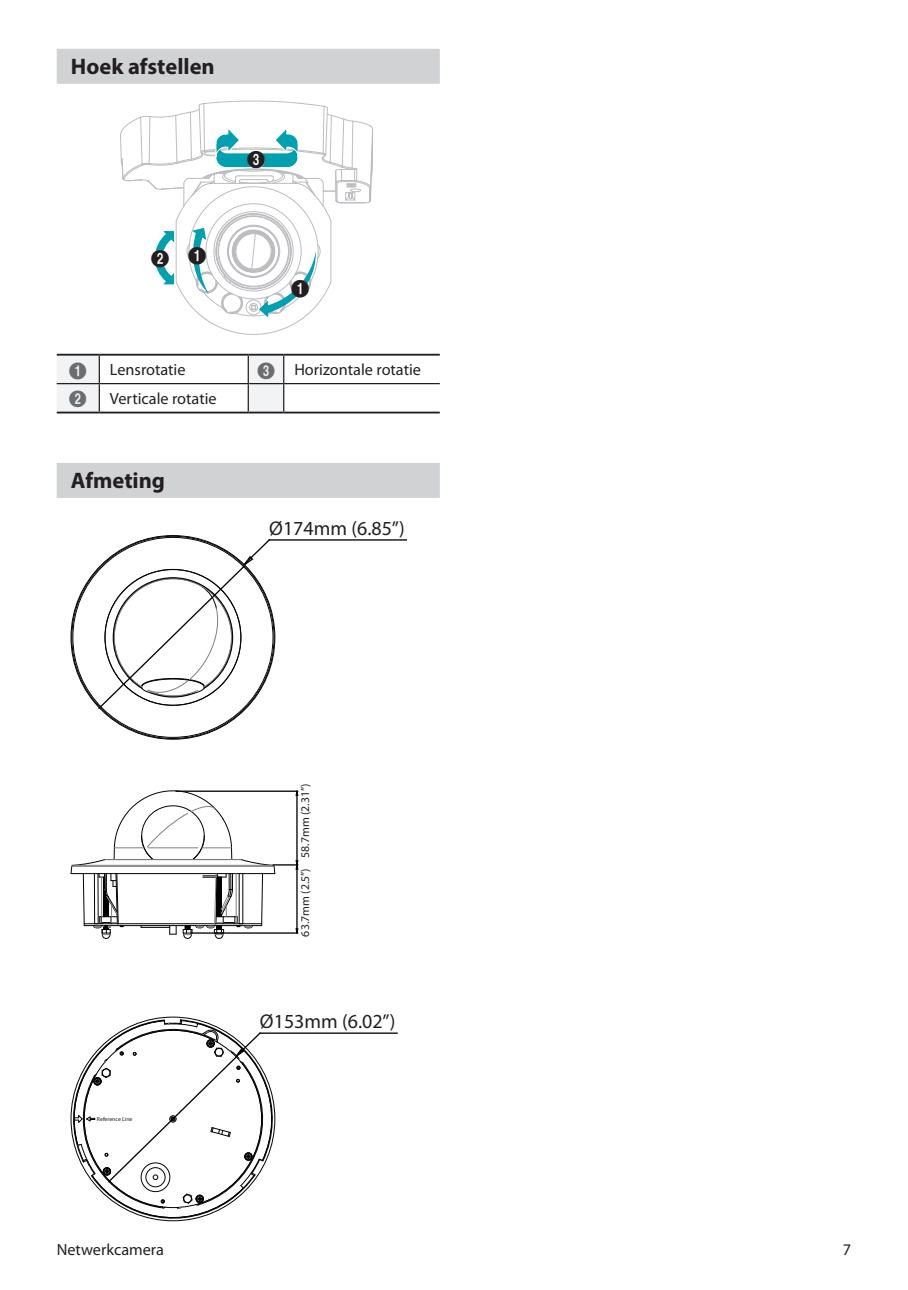
<style>
.page{position:relative;width:908px;height:1290px;background:#fff}
.page>*{position:absolute;margin:0;border:0;box-sizing:border-box;transform-origin:0 0}
.Heading2__9pt{font:700 22.5px "Myriad Pro";color:#231f20}
.t1{font:20px "Myriad Pro";color:#231f20}
.t2{font:18.25px "Numberblackfilled";color:#231f20}
.Body_0__7pt__C{font:17.5px "Numberblackfilled";color:#6c6d70}
.Body_0__6_5pt{font:16.25px "Myriad Pro";color:#231f20}
.t3{font:11.75px "Myriad Pro";color:#231f20}
.t4{font:5.75px "Myriad Pro";color:#231f20}
</style>
<div class="page">
<div style="left:57px;top:49px;width:382px;height:35px;background:#d1d2d4"></div>
<div style="left:57px;top:463px;width:382px;height:35px;background:#d1d2d4"></div>
<svg style="left:120px;top:100px;width:253px;height:235px"></svg>
<div style="left:188px;top:247px;width:17px;height:17px;background:#fff;border-radius:50%"></div>
<div style="left:291px;top:280px;width:17px;height:17px;background:#fff;border-radius:50%"></div>
<hr style="left:57px;top:354px;width:42px;height:2px;background:#231f20">
<hr style="left:99px;top:354px;width:149px;height:2px;background:#231f20">
<hr style="left:248px;top:354px;width:35px;height:2px;background:#231f20">
<hr style="left:283px;top:354px;width:156px;height:2px;background:#231f20">
<hr style="left:57px;top:412px;width:42px;height:1px;background:#231f20">
<hr style="left:99px;top:412px;width:149px;height:1px;background:#231f20">
<hr style="left:248px;top:412px;width:35px;height:1px;background:#231f20">
<hr style="left:283px;top:412px;width:156px;height:1px;background:#231f20">
<hr style="left:247px;top:356px;width:2px;height:27px;background:#231f20">
<hr style="left:99px;top:383px;width:149px;height:1px;background:#231f20">
<svg style="left:57px;top:355px;width:43px;height:57px"></svg>
<hr style="left:247px;top:384px;width:2px;height:28px;background:#231f20">
<hr style="left:283px;top:383px;width:156px;height:1px;background:#231f20">
<svg style="left:248px;top:355px;width:36px;height:57px"></svg>
<hr style="left:260px;top:1032px;width:137px;height:2px;background:#050504">
<svg style="left:70px;top:790px;width:228px;height:432px"></svg>
<hr style="left:176px;top:790px;width:121px;height:2px;background:#050504">
<hr style="left:296px;top:791px;width:1px;height:142px;background:#050504">
<hr style="left:269px;top:539px;width:137px;height:2px;background:#050504">
<svg style="left:97px;top:538px;width:174px;height:172px"></svg>
<p class="Heading2__9pt" style="left:71px;top:51px;width:145px">Hoek afstellen</p>
<p class="t2" style="left:150px;top:248px;width:58px">2 1</p>
<p class="t2" style="left:246px;top:151px;width:21px">3</p>
<p class="t2" style="left:290px;top:280px;width:21px">1</p>
<p class="Body_0__7pt__C" style="left:68px;top:362px;width:20px">1</p>
<p class="Body_0__6_5pt" style="left:110px;top:360px;width:77px">Lensrotatie</p>
<p class="Body_0__7pt__C" style="left:256px;top:362px;width:20px">3</p>
<p class="Body_0__6_5pt" style="left:294px;top:360px;width:128px">Horizontale rotatie</p>
<p class="Body_0__7pt__C" style="left:68px;top:391px;width:20px">2</p>
<p class="Body_0__6_5pt" style="left:110px;top:389px;width:108px">Verticale rotatie</p>
<p class="Heading2__9pt" style="left:71px;top:465px;width:96px">Afmeting</p>
<p class="t1" style="left:269px;top:515px;width:137px">Ø174mm (6.85”)</p>
<p class="t4" style="left:97px;top:1116px;width:37px">Reference Line</p>
<p class="t3" style="left:298px;top:858px;width:76px;rotate:-90deg">58.7mm (2.31”)</p>
<p class="t3" style="left:298px;top:936px;width:70px;rotate:-90deg">63.7mm (2.5”)</p>
<p class="t1" style="left:260px;top:1009px;width:137px">Ø153mm (6.02”)</p>
<p class="Body_0__6_5pt" style="left:57px;top:1239px;width:109px">Netwerkcamera</p>
<p class="Body_0__6_5pt" style="left:842px;top:1239px;width:10px">7</p>
</div>
